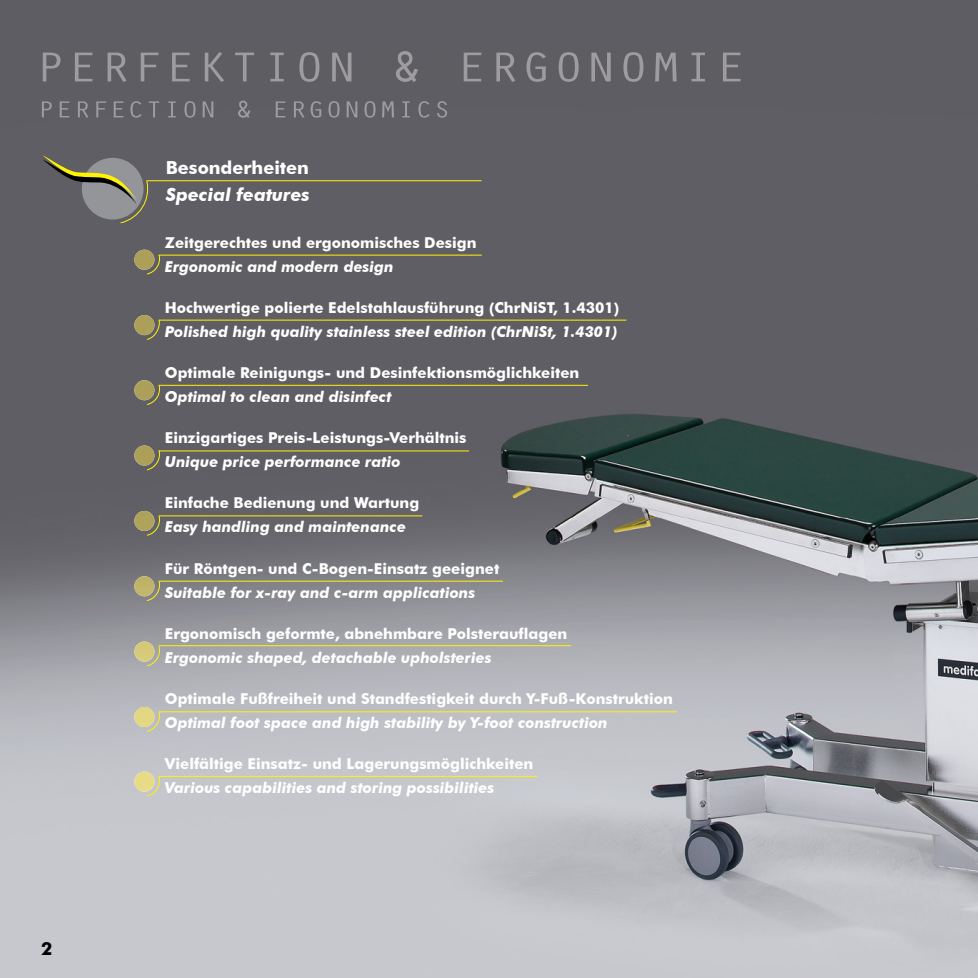
<style>
.page{position:relative;width:978px;height:978px;background:#fff}
.page>*{position:absolute;margin:0;border:0;box-sizing:border-box;transform-origin:0 0}
.t1{font:italic 700 18px "Futura BT";color:#fff}
.t2{font:700 18px "Futura BT";color:#fff}
.t3{font:700 18px "Futura BT";color:#000}
.t4{font:700 15px "Futura BT";color:#fff}
.t5{font:italic 700 15px "Futura BT";color:#fff}
</style>
<div class="page">
<img style="left:0;top:0;width:978px;height:978px">
<img style="left:43px;top:51px;width:697px;height:31px">
<img style="left:34px;top:101px;width:413px;height:17px">
<hr style="left:146px;top:180px;width:335px;height:1px;background:#fff203">
<svg style="left:43px;top:155px;width:108px;height:69px;background:#74746c"></svg>
<hr style="left:159px;top:255px;width:323px;height:1px;background:#fff203">
<svg style="left:146px;top:254px;width:15px;height:21px"></svg>
<img style="left:134px;top:250px;width:20px;height:20px;border-radius:10px">
<hr style="left:159px;top:320px;width:467px;height:1px;background:#fff203">
<svg style="left:146px;top:319px;width:14px;height:22px"></svg>
<img style="left:134px;top:315px;width:20px;height:20px;border-radius:10px">
<hr style="left:159px;top:385px;width:429px;height:1px;background:#fff203">
<svg style="left:146px;top:384px;width:15px;height:22px"></svg>
<img style="left:134px;top:380px;width:20px;height:20px;border-radius:10px">
<hr style="left:159px;top:450px;width:310px;height:1px;background:#fff203">
<svg style="left:146px;top:449px;width:15px;height:22px"></svg>
<img style="left:134px;top:445px;width:20px;height:21px;border-radius:10px">
<hr style="left:159px;top:515px;width:263px;height:1px;background:#fff203">
<svg style="left:146px;top:515px;width:15px;height:21px"></svg>
<img style="left:134px;top:511px;width:20px;height:20px;border-radius:10px">
<hr style="left:159px;top:581px;width:344px;height:1px;background:#fff203">
<svg style="left:146px;top:580px;width:15px;height:22px"></svg>
<img style="left:134px;top:576px;width:20px;height:20px;border-radius:10px">
<hr style="left:159px;top:645px;width:412px;height:1px;background:#fff203">
<svg style="left:146px;top:645px;width:15px;height:22px"></svg>
<img style="left:134px;top:642px;width:20px;height:20px;border-radius:10px">
<hr style="left:159px;top:711px;width:518px;height:1px;background:#fff203">
<svg style="left:146px;top:711px;width:15px;height:21px"></svg>
<img style="left:134px;top:707px;width:20px;height:20px;border-radius:10px">
<hr style="left:159px;top:776px;width:378px;height:1px;background:#fff203">
<svg style="left:146px;top:776px;width:15px;height:21px"></svg>
<img style="left:134px;top:772px;width:20px;height:20px;border-radius:10px">
<p class="t3" style="left:41px;top:937px;width:13px">2</p>
<p class="t2" style="left:166px;top:157px;width:145px">Besonderheiten</p>
<p class="t1" style="left:166px;top:184px;width:145px">Special features</p>
<p class="t4" style="left:165px;top:233px;width:313px">Zeitgerechtes und ergonomisches Design</p>
<p class="t5" style="left:165px;top:257px;width:230px">Ergonomic and modern design</p>
<p class="t4" style="left:165px;top:298px;width:456px">Hochwertige polierte Edelstahlausführung (ChrNiST, 1.4301)</p>
<p class="t5" style="left:165px;top:322px;width:454px">Polished high quality stainless steel edition (ChrNiSt, 1.4301)</p>
<p class="t4" style="left:165px;top:364px;width:416px">Optimale Reinigungs- und Desinfektionsmöglichkeiten</p>
<p class="t5" style="left:165px;top:388px;width:228px">Optimal to clean and disinfect</p>
<p class="t4" style="left:165px;top:429px;width:303px">Einzigartiges Preis-Leistungs-Verhältnis</p>
<p class="t5" style="left:165px;top:453px;width:237px">Unique price performance ratio</p>
<p class="t4" style="left:165px;top:494px;width:256px">Einfache Bedienung und Wartung</p>
<p class="t5" style="left:165px;top:518px;width:243px">Easy handling and maintenance</p>
<p class="t4" style="left:165px;top:559px;width:336px">Für Röntgen- und C-Bogen-Einsatz geeignet</p>
<p class="t5" style="left:165px;top:583px;width:312px">Suitable for x-ray and c-arm applications</p>
<p class="t4" style="left:165px;top:625px;width:404px">Ergonomisch geformte, abnehmbare Polsterauflagen</p>
<p class="t5" style="left:165px;top:649px;width:328px">Ergonomic shaped, detachable upholsteries</p>
<p class="t4" style="left:165px;top:690px;width:510px">Optimale Fußfreiheit und Standfestigkeit durch Y-Fuß-Konstruktion</p>
<p class="t5" style="left:165px;top:714px;width:444px">Optimal foot space and high stability by Y-foot construction</p>
<p class="t4" style="left:165px;top:755px;width:370px">Vielfältige Einsatz- und Lagerungsmöglichkeiten</p>
<p class="t5" style="left:165px;top:779px;width:331px">Various capabilities and storing possibilities</p>
</div>
